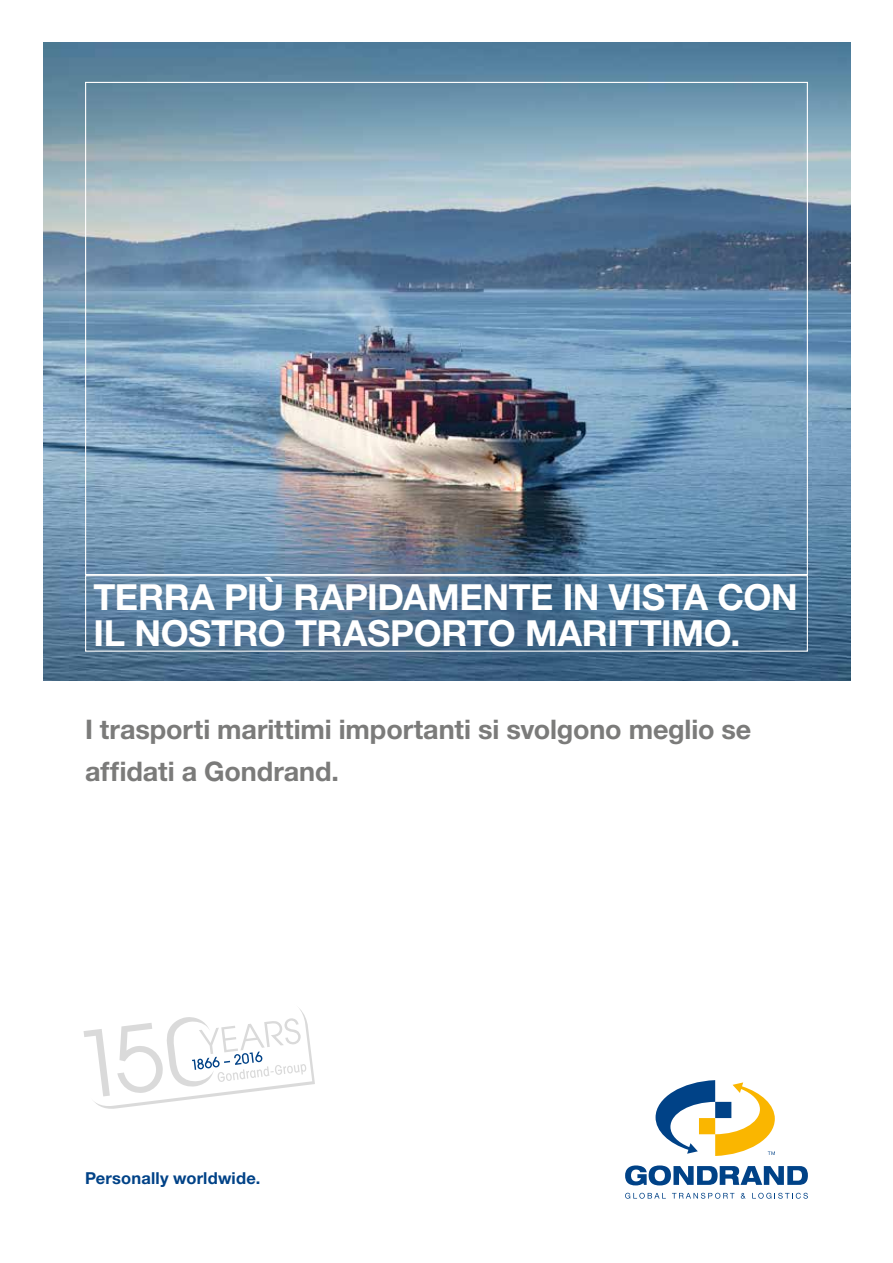
<style>
.page{position:relative;width:893px;height:1263px;background:#fff}
.page>*{position:absolute;margin:0;border:0;box-sizing:border-box;transform-origin:0 0}
.t1{font:700 36px/36px "Helvetica Neue LT Std";letter-spacing:-.01em;color:#fff}
.t2{font:700 27px/42px "Helvetica Neue LT Std";letter-spacing:-.005em;color:#7b7b7a}
.t3{font:700 16.5px "Helvetica Neue LT Std";letter-spacing:.01em;color:#004287}
</style>
<div class="page">
<svg style="left:83px;top:1008px;width:232px;height:101px"></svg>
<img style="left:43px;top:43px;width:807px;height:637px">
<div style="left:85px;top:575px;width:723px;height:77px;border:1px solid #fff"></div>
<svg style="left:625px;top:1165px;width:183px;height:20px"></svg>
<svg style="left:656px;top:1080px;width:119px;height:76px"></svg>
<svg style="left:625px;top:1193px;width:41px;height:6px"></svg>
<svg style="left:672px;top:1193px;width:62px;height:6px"></svg>
<svg style="left:741px;top:1193px;width:5px;height:6px"></svg>
<svg style="left:752px;top:1193px;width:56px;height:6px"></svg>
<h1 class="t1" style="left:94px;top:579px;width:706px">TERRA PIÙ RAPIDAMENTE IN VISTA CON<br>IL NOSTRO TRASPORTO MARITTIMO.</h1>
<p class="t2" style="left:85px;top:708px;width:668px">I trasporti marittimi importanti si svolgono meglio se affidati a Gondrand.</p>
<p class="t3" style="left:85px;top:1168px;width:177px">Personally worldwide.</p>
</div>
